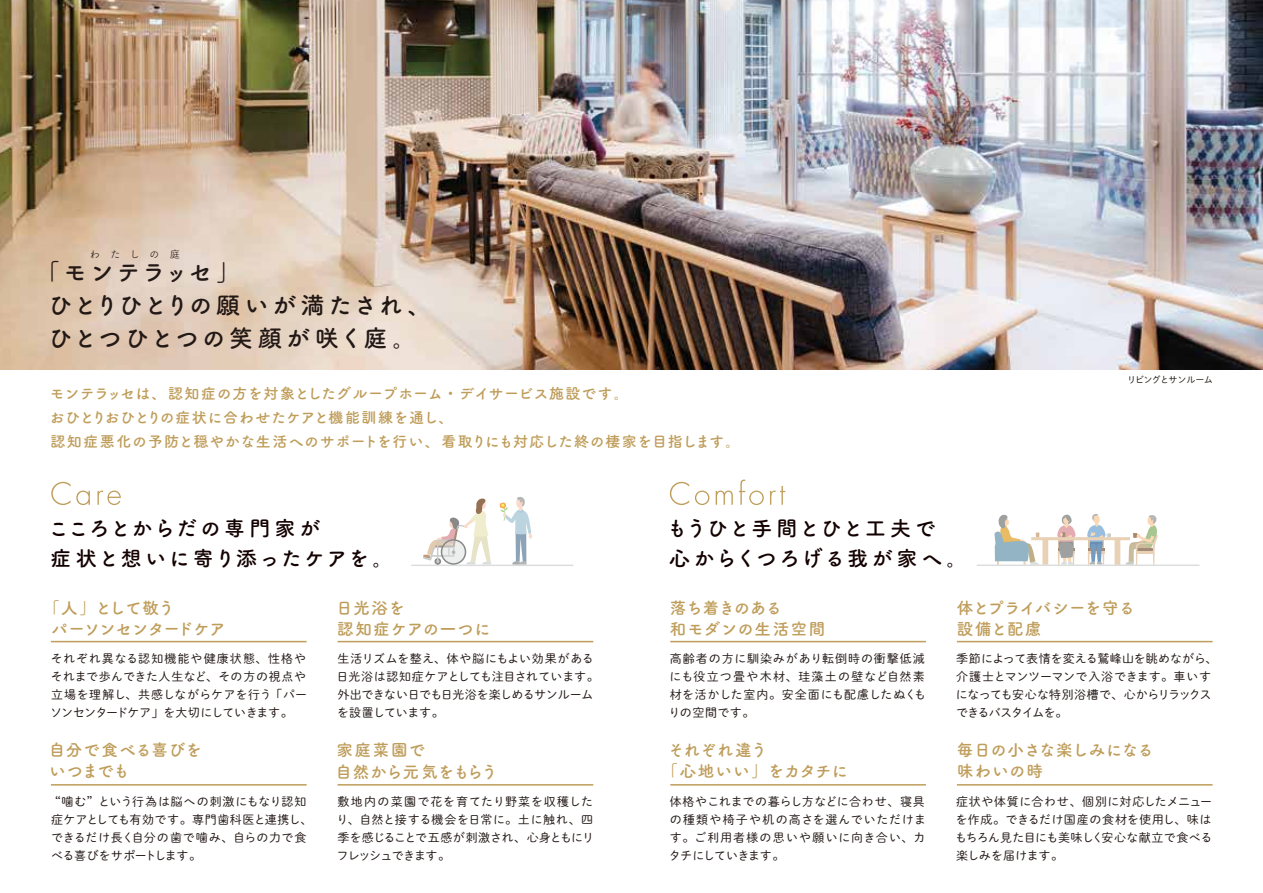
<style>
.page{position:relative;width:1263px;height:893px;background:#fff}
.page>*{position:absolute;margin:0;border:0;box-sizing:border-box;transform-origin:0 0}
.t1{font:700 24px/33px "Tsuku A Rd Gothic";letter-spacing:.055em;color:#221815}
.t2{font:700 21px/30px "Tsuku A Rd Gothic";letter-spacing:.08em;color:#140000}
.t3{font:700 16.5px/21px "Tsuku A Rd Gothic";letter-spacing:.01em;color:#bf9d5a}
.t4{font:700 16.5px/21px "Tsuku A Rd Gothic";letter-spacing:.04em;color:#bf9d5a}
.t5{font:700 16.5px/21px "Tsuku A Rd Gothic";letter-spacing:-.035em;color:#bf9d5a}
.t6{font:700 16.5px/21px "Tsuku A Rd Gothic";letter-spacing:-.02em;color:#bf9d5a}
.t7{font:700 15px/24px "Tsuku A Rd Gothic";letter-spacing:.04em;color:#bf9d5a}
.t8{font:12px/18px "Shuei M Go Std L";letter-spacing:.005em;color:#221815;text-align:justify}
.t9{font:12px/18px "Shuei M Go Std L";letter-spacing:-.02em;color:#221815}
.t10{font:12px/18px "Shuei M Go Std L";letter-spacing:-.015em;color:#221815}
.t11{font:10.5px "Tsuku A Rd Gothic";letter-spacing:.915em;color:#221815}
.t12{font:9px "Shuei M Go Std L";letter-spacing:-.06em;color:#221815}
</style>
<div class="page">
<img style="left:0;top:0;width:1263px;height:370px">
<hr style="left:51px;top:641px;width:256px;height:1px;background:#bf9d5a">
<hr style="left:51px;top:784px;width:256px;height:2px;background:#bf9d5a">
<hr style="left:338px;top:641px;width:255px;height:1px;background:#bf9d5a">
<hr style="left:338px;top:784px;width:255px;height:2px;background:#bf9d5a">
<hr style="left:670px;top:641px;width:256px;height:1px;background:#bf9d5a">
<hr style="left:670px;top:784px;width:256px;height:2px;background:#bf9d5a">
<hr style="left:957px;top:641px;width:255px;height:1px;background:#bf9d5a">
<hr style="left:957px;top:784px;width:255px;height:2px;background:#bf9d5a">
<hr style="left:977px;top:564px;width:222px;height:2px;background:#dcdddd">
<svg style="left:994px;top:514px;width:164px;height:51px"></svg>
<hr style="left:412px;top:565px;width:161px;height:1px;background:#dcdddd">
<svg style="left:499px;top:497px;width:34px;height:68px"></svg>
<svg style="left:422px;top:498px;width:69px;height:67px"></svg>
<div style="left:441px;top:539px;width:25px;height:26px;border:2px solid #898989;border-radius:50%"></div>
<svg style="left:51px;top:482px;width:39px;height:23px"></svg>
<svg style="left:97px;top:491px;width:24px;height:14px"></svg>
<svg style="left:670px;top:482px;width:19px;height:23px"></svg>
<svg style="left:695px;top:491px;width:14px;height:14px"></svg>
<svg style="left:716px;top:491px;width:17px;height:14px"></svg>
<svg style="left:739px;top:480px;width:25px;height:25px"></svg>
<svg style="left:770px;top:486px;width:15px;height:19px"></svg>
<p class="t11" style="left:90px;top:246px;width:92px">わたしの庭</p>
<h1 class="t1" style="left:48px;top:254px;width:385px;text-indent:-12px">「モンテラッセ」<br>ひとりひとりの願いが満たされ、ひとつひとつの笑顔が咲く庭。</h1>
<p class="t7" style="left:49px;top:380px;width:692px">モンテラッセは、認知症の方を対象としたグループホーム・デイサービス施設です。<br>おひとりおひとりの症状に合わせたケアと機能訓練を通し、<br>認知症悪化の予防と穏やかな生活へのサポートを行い、看取りにも対応した終の棲家を目指します。</p>
<p class="t12" style="left:1127px;top:373px;width:87px">リビングとサンルーム</p>
<h2 class="t2" style="left:48px;top:512px;width:347px">こころとからだの専門家が<br>症状と想いに寄り添ったケアを。</h2>
<h3 class="t5" style="left:51px;top:596px;width:176px;text-indent:-8px">「人」として敬う<br>パーソンセンタードケア</h3>
<p class="t8" style="left:50px;top:649px;width:259px">それぞれ異なる認知機能や健康状態、性格やそれまで歩んできた人生など、その方の視点や立場を理解し、共感しながらケアを行う「パーソンセンタードケア」を大切にしていきます。</p>
<p class="t10" style="left:337px;top:649px;width:264px">生活リズムを整え、体や脳にもよい効果がある日光浴は認知症ケアとしても注目されています。外出できない日でも日光浴を楽しめるサンルームを設置しています。</p>
<h3 class="t3" style="left:49px;top:739px;width:154px">自分で食べる喜びをいつまでも</h3>
<h3 class="t4" style="left:336px;top:596px;width:156px">日光浴を<br>認知症ケアの一つに</h3>
<h3 class="t4" style="left:336px;top:739px;width:164px">家庭菜園で<br>自然から元気をもらう</h3>
<p class="t8" style="left:49px;top:792px;width:265px;text-align:left">“噛む”という行為は脳への刺激にもなり認知症ケアとしても有効です。専門歯科医と連携し、できるだけ長く自分の歯で噛み、自らの力で食べる喜びをサポートします。</p>
<p class="t8" style="left:336px;top:792px;width:259px">敷地内の菜園で花を育てたり野菜を収穫したり、自然と接する機会を日常に。土に触れ、四季を感じることで五感が刺激され、心身ともにリフレッシュできます。</p>
<h2 class="t2" style="left:666px;top:512px;width:302px">もうひと手間とひと工夫で<br>心からくつろげる我が家へ。</h2>
<h3 class="t3" style="left:670px;top:596px;width:157px">落ち着きのある<br>和モダンの生活空間</h3>
<p class="t8" style="left:669px;top:649px;width:259px">高齢者の方に馴染みがあり転倒時の衝撃低減にも役立つ畳や木材、珪藻土の壁など自然素材を活かした室内。安全面にも配慮したぬくもりの空間です。</p>
<h3 class="t6" style="left:957px;top:596px;width:179px">体とプライバシーを守る設備と配慮</h3>
<p class="t9" style="left:956px;top:649px;width:263px">季節によって表情を変える鷲峰山を眺めながら、介護士とマンツーマンで入浴できます。車いすになっても安心な特別浴槽で、心からリラックスできるバスタイムを。</p>
<h3 class="t3" style="left:662px;top:739px;width:188px;text-indent:6px">それぞれ違う<br>「心地いい」をカタチに</h3>
<p class="t8" style="left:669px;top:792px;width:259px">体格やこれまでの暮らし方などに合わせ、寝具の種類や椅子や机の高さを選んでいただけます。ご利用者様の思いや願いに向き合い、カタチにしていきます。</p>
<h3 class="t4" style="left:957px;top:739px;width:198px">毎日の小さな楽しみになる味わいの時</h3>
<p class="t8" style="left:955px;top:792px;width:259px">症状や体質に合わせ、個別に対応したメニューを作成。できるだけ国産の食材を使用し、味はもちろん見た目にも美味しく安心な献立で食べる楽しみを届けます。</p>
</div>
